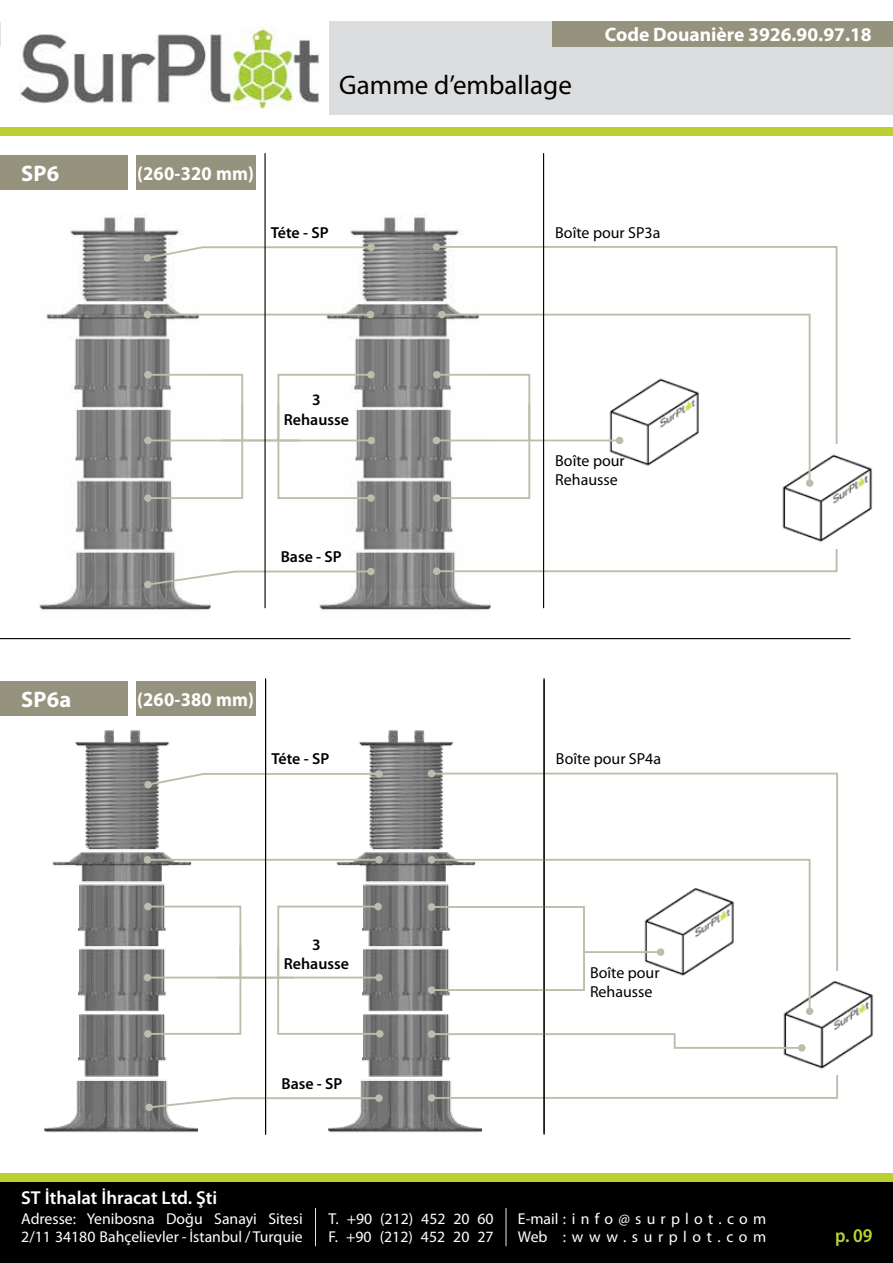
<style>
.page{position:relative;width:893px;height:1263px;background:#fff}
.page>*{position:absolute;margin:0;border:0;box-sizing:border-box;transform-origin:0 0}
.t1{font:27px "Myriad Pro";color:#000}
.t2{font:700 22.5px "Myriad Pro";letter-spacing:.01em;color:#fff}
.t3{font:700 19.5px "Myriad Pro";color:#fff}
.t4{font:700 19.5px "Myriad Pro";color:#fff;scale:.95 1}
.t5{font:600 semi-condensed 19.5px "Myriad Pro";color:#bcd131}
.t6{font:600 18.75px "Myriad Pro";color:#fff}
.t7{font:15.9px/19.2px "Myriad Pro";color:#000}
.t8{font:600 15.9px/19.2px "Myriad Pro";color:#000;text-align:center}
.t9{font:15.75px/18px "Myriad Pro";color:#fff}
.t10{font:15.75px/18px "Myriad Pro";letter-spacing:.335em;color:#fff}
</style>
<div class="page">
<div style="left:0;top:1182px;width:893px;height:81px;background:#000"></div>
<div style="left:0;top:1174px;width:893px;height:8px;background:#bcd131"></div>
<hr style="left:315px;top:1208px;width:1px;height:38px;background:#e7e7df">
<hr style="left:506px;top:1208px;width:1px;height:38px;background:#e7e7df">
<div style="left:0;top:128px;width:893px;height:8px;background:#bcd131"></div>
<img style="left:19px;top:26px;width:301px;height:84px">
<img style="left:45px;top:730px;width:153px;height:403px">
<img style="left:328px;top:730px;width:153px;height:403px">
<img style="left:318px;top:217px;width:172px;height:394px">
<div style="left:0;top:155px;width:128px;height:34px;background:#95937e"></div>
<div style="left:136px;top:155px;width:119px;height:34px;background:#95937e"></div>
<hr style="left:0;top:638px;width:850px;height:1px;background:#000">
<div style="left:330px;top:21px;width:563px;height:94px;background:#dcddde"></div>
<div style="left:553px;top:21px;width:340px;height:26px;background:#95937e"></div>
<img style="left:39px;top:217px;width:171px;height:394px">
<div style="left:435px;top:246px;width:402px;height:326px;border:2px solid #bebdac"></div>
<div style="left:433px;top:243px;width:7px;height:8px;background:#bebdac;border-radius:50%"></div>
<div style="left:433px;top:567px;width:7px;height:8px;background:#bebdac;border-radius:50%"></div>
<img style="left:782px;top:445px;width:91px;height:103px">
<svg style="left:440px;top:313px;width:371px;height:172px"></svg>
<div style="left:806px;top:479px;width:7px;height:8px;background:#bebdac;border-radius:50%"></div>
<div style="left:438px;top:311px;width:8px;height:7px;background:#bebdac;border-radius:50%"></div>
<hr style="left:147px;top:314px;width:223px;height:2px;background:#bebdac">
<div style="left:367px;top:311px;width:7px;height:7px;background:#bebdac;border-radius:50%"></div>
<div style="left:144px;top:311px;width:7px;height:7px;background:#bebdac;border-radius:50%"></div>
<div style="left:144px;top:371px;width:8px;height:7px;background:#bebdac;border-radius:50%"></div>
<svg style="left:144px;top:494px;width:8px;height:8px"></svg>
<div style="left:144px;top:437px;width:8px;height:7px;background:#bebdac;border-radius:50%"></div>
<div style="left:616px;top:437px;width:7px;height:7px;background:#bebdac;border-radius:50%"></div>
<div style="left:433px;top:371px;width:8px;height:7px;background:#bebdac;border-radius:50%"></div>
<svg style="left:435px;top:373px;width:186px;height:127px"></svg>
<div style="left:433px;top:494px;width:8px;height:8px;background:#bebdac;border-radius:50%"></div>
<hr style="left:436px;top:439px;width:93px;height:2px;background:#bebdac">
<div style="left:433px;top:437px;width:7px;height:7px;background:#bebdac;border-radius:50%"></div>
<div style="left:367px;top:371px;width:8px;height:7px;background:#bebdac;border-radius:50%"></div>
<svg style="left:146px;top:373px;width:227px;height:127px"></svg>
<div style="left:367px;top:494px;width:8px;height:8px;background:#bebdac;border-radius:50%"></div>
<hr style="left:279px;top:439px;width:92px;height:2px;background:#bebdac">
<div style="left:368px;top:437px;width:7px;height:7px;background:#bebdac;border-radius:50%"></div>
<div style="left:136px;top:682px;width:119px;height:34px;background:#95937e"></div>
<div style="left:0;top:682px;width:128px;height:34px;background:#95937e"></div>
<svg style="left:146px;top:772px;width:235px;height:15px"></svg>
<div style="left:144px;top:781px;width:8px;height:7px;background:#bebdac;border-radius:50%"></div>
<div style="left:375px;top:770px;width:8px;height:8px;background:#bebdac;border-radius:50%"></div>
<div style="left:431px;top:773px;width:407px;height:326px;border:2px solid #bebdac"></div>
<div style="left:428px;top:770px;width:7px;height:7px;background:#bebdac;border-radius:50%"></div>
<div style="left:428px;top:1094px;width:7px;height:8px;background:#bebdac;border-radius:50%"></div>
<hr style="left:265px;top:678px;width:1px;height:455px;background:#000">
<hr style="left:543px;top:678px;width:2px;height:455px;background:#000">
<svg style="left:147px;top:1096px;width:234px;height:13px"></svg>
<div style="left:145px;top:1103px;width:8px;height:8px;background:#bebdac;border-radius:50%"></div>
<div style="left:375px;top:1094px;width:8px;height:8px;background:#bebdac;border-radius:50%"></div>
<img style="left:783px;top:971px;width:91px;height:104px">
<div style="left:428px;top:903px;width:7px;height:8px;background:#bebdac;border-radius:50%"></div>
<div style="left:428px;top:986px;width:7px;height:8px;background:#bebdac;border-radius:50%"></div>
<div style="left:144px;top:903px;width:8px;height:7px;background:#bebdac;border-radius:50%"></div>
<div style="left:144px;top:1030px;width:8px;height:7px;background:#bebdac;border-radius:50%"></div>
<div style="left:144px;top:974px;width:7px;height:7px;background:#bebdac;border-radius:50%"></div>
<div style="left:374px;top:903px;width:8px;height:7px;background:#bebdac;border-radius:50%"></div>
<svg style="left:146px;top:905px;width:236px;height:131px"></svg>
<div style="left:376px;top:1030px;width:8px;height:7px;background:#bebdac;border-radius:50%"></div>
<hr style="left:279px;top:977px;width:100px;height:1px;background:#bebdac">
<div style="left:375px;top:974px;width:8px;height:7px;background:#bebdac;border-radius:50%"></div>
<svg style="left:145px;top:245px;width:228px;height:15px"></svg>
<div style="left:144px;top:254px;width:7px;height:8px;background:#bebdac;border-radius:50%"></div>
<div style="left:368px;top:243px;width:7px;height:8px;background:#bebdac;border-radius:50%"></div>
<svg style="left:146px;top:570px;width:227px;height:17px"></svg>
<div style="left:144px;top:581px;width:8px;height:7px;background:#bebdac;border-radius:50%"></div>
<div style="left:367px;top:568px;width:8px;height:7px;background:#bebdac;border-radius:50%"></div>
<hr style="left:264px;top:153px;width:2px;height:455px;background:#000">
<hr style="left:543px;top:153px;width:1px;height:455px;background:#000">
<svg style="left:430px;top:1032px;width:374px;height:18px"></svg>
<div style="left:798px;top:1044px;width:7px;height:8px;background:#bebdac;border-radius:50%"></div>
<div style="left:428px;top:1030px;width:7px;height:8px;background:#bebdac;border-radius:50%"></div>
<hr style="left:147px;top:859px;width:232px;height:2px;background:#bebdac">
<div style="left:375px;top:856px;width:8px;height:7px;background:#bebdac;border-radius:50%"></div>
<div style="left:144px;top:856px;width:7px;height:7px;background:#bebdac;border-radius:50%"></div>
<svg style="left:430px;top:858px;width:381px;height:155px"></svg>
<div style="left:806px;top:1007px;width:7px;height:8px;background:#bebdac;border-radius:50%"></div>
<div style="left:428px;top:856px;width:7px;height:7px;background:#bebdac;border-radius:50%"></div>
<hr style="left:265px;top:680px;width:1px;height:455px;background:#000">
<hr style="left:543px;top:680px;width:2px;height:455px;background:#000">
<h1 class="t1" style="left:339px;top:69px;width:234px">Gamme d’emballage</h1>
<p class="t3" style="left:605px;top:22px;width:268px">Code Douanière 3926.90.97.18</p>
<h2 class="t2" style="left:21px;top:158px;width:40px">SP6</h2>
<p class="t4" style="left:137px;top:160px;width:125px">(260-320 mm)</p>
<p class="t8" style="left:271px;top:222px;width:59px">Téte - SP</p>
<p class="t7" style="left:555px;top:222px;width:107px">Boîte pour SP3a</p>
<p class="t8" style="left:284px;top:390px;width:67px">3<br>Rehausse</p>
<p class="t8" style="left:281px;top:547px;width:63px">Base - SP</p>
<p class="t7" style="left:555px;top:450px;width:71px">Boîte pour<br>Rehausse</p>
<h2 class="t2" style="left:21px;top:685px;width:52px">SP6a</h2>
<p class="t4" style="left:137px;top:687px;width:125px">(260-380 mm)</p>
<p class="t8" style="left:271px;top:749px;width:59px">Téte - SP</p>
<p class="t7" style="left:556px;top:749px;width:107px">Boîte pour SP4a</p>
<p class="t8" style="left:284px;top:935px;width:67px">3<br>Rehausse</p>
<p class="t8" style="left:281px;top:1073px;width:63px">Base - SP</p>
<p class="t7" style="left:590px;top:962px;width:71px">Boîte pour<br>Rehausse</p>
<p class="t6" style="left:21px;top:1186px;width:197px">ST İthalat İhracat Ltd. Şti</p>
<p class="t9" style="left:21px;top:1209px;width:283px">Adresse: Yenibosna Doğu Sanayi Sitesi<br>2/11 34180 Bahçelievler - İstanbul / Turquie</p>
<p class="t9" style="left:329px;top:1209px;width:167px">T. +90 (212) 452 20 60<br>F. +90 (212) 452 20 27</p>
<p class="t10" style="left:518px;top:1209px;width:250px">E-mail:info@surplot.com<br>Web :www.surplot.com</p>
<p class="t5" style="left:835px;top:1223px;width:39px">p. 09</p>
</div>
